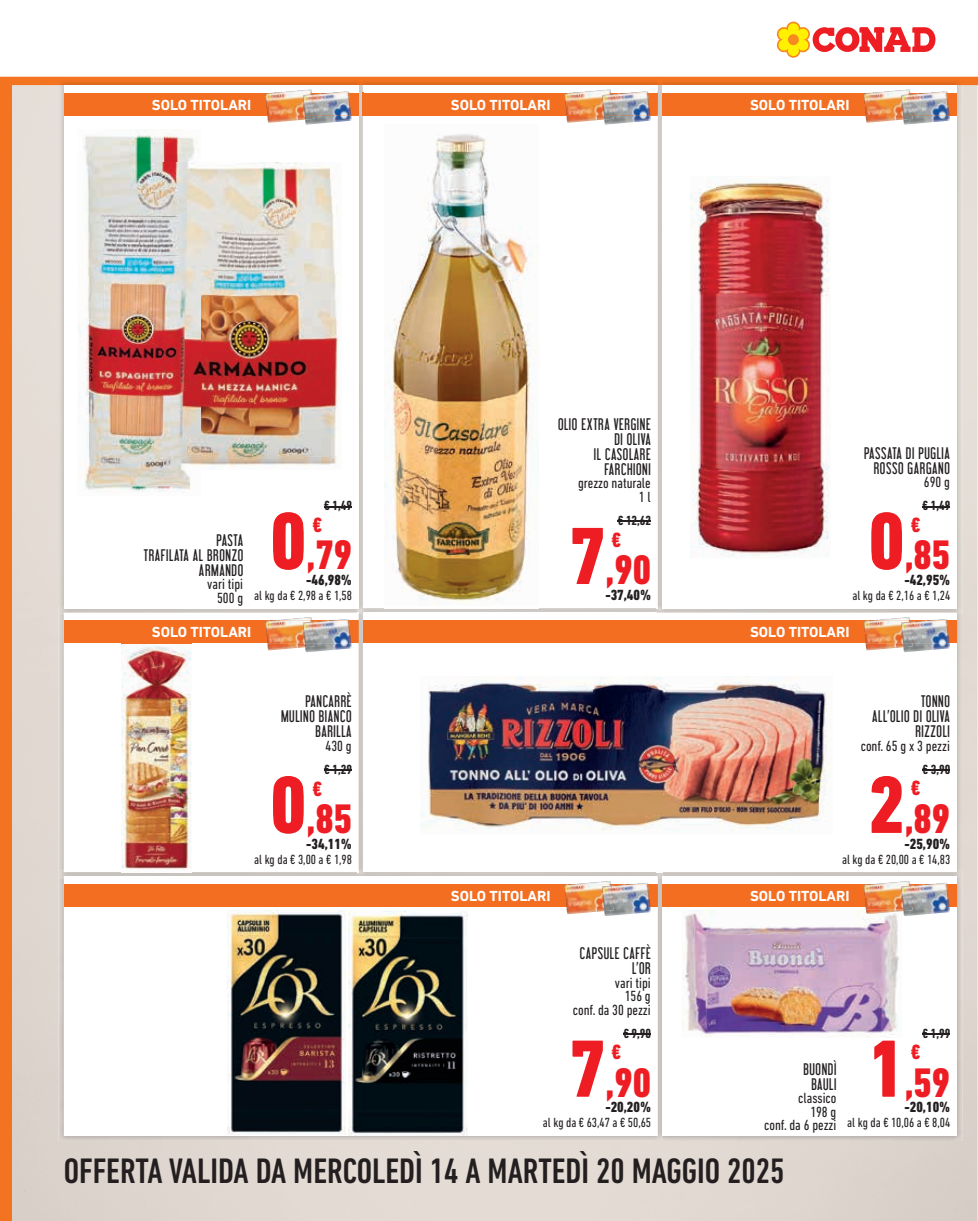
<style>
.page{position:relative;width:978px;height:1221px;background:#fff}
.page>*{position:absolute;margin:0;border:0;box-sizing:border-box;transform-origin:0 0}
.t1{font:800 condensed 42px "DIN Next LT Pro";color:#ee1d23}
.t2{font:500 condensed 36px "DIN Next LT Pro";color:#231f20}
.t3{font:800 condensed 21px "DIN Next LT Pro";color:#ee1d23}
.t4{font:15px/15px "Libel Suit";letter-spacing:.04em;color:#231f20;text-align:right}
.t5{font:condensed 15px/13.5px "DIN Next LT Pro";color:#231f20;text-align:right}
.t6{font:800 condensed 15px "DIN Next LT Pro";color:#231f20}
.t7{font:700 14.85px "DIN Next LT Pro";color:#fff}
.t8{font:condensed 13.5px "DIN Next LT Pro";color:#231f20}
.t9{font:700 condensed 13.5px "DIN Next LT Pro";color:#231f20}
.s1{font-size:82.5px}
</style>
<div class="page">
<img style="left:12px;top:85px;width:966px;height:1135px">
<div style="left:0;top:0;width:12px;height:1220px;background:#f47321"></div>
<svg style="left:0;top:0;width:978px;height:85px"></svg>
<img style="left:59px;top:614px;width:5px;height:256px">
<div style="left:64px;top:612px;width:294px;height:260px;background:#fff"></div>
<div style="left:64px;top:620px;width:294px;height:23px;background:#f36e21"></div>
<img style="left:267px;top:617px;width:45px;height:33px">
<img style="left:265px;top:620px;width:40px;height:23px">
<img style="left:305px;top:618px;width:47px;height:34px">
<svg style="left:305px;top:643px;width:9px;height:4px"></svg>
<img style="left:303px;top:622px;width:11px;height:21px">
<hr style="left:324px;top:769px;width:28px;height:2px;background:#231f20">
<img style="left:122px;top:643px;width:69px;height:227px">
<img style="left:364px;top:79px;width:598px;height:6px">
<div style="left:363px;top:85px;width:295px;height:523px;background:#fff"></div>
<div style="left:363px;top:92px;width:295px;height:23px;background:#f36e21"></div>
<img style="left:566px;top:89px;width:45px;height:34px">
<img style="left:564px;top:92px;width:40px;height:23px">
<img style="left:604px;top:91px;width:47px;height:34px">
<svg style="left:604px;top:115px;width:9px;height:5px"></svg>
<img style="left:602px;top:94px;width:11px;height:21px">
<hr style="left:618px;top:521px;width:33px;height:1px;background:#231f20">
<img style="left:385px;top:134px;width:154px;height:471px">
<img style="left:957px;top:85px;width:5px;height:785px">
<img style="left:358px;top:643px;width:5px;height:227px">
<img style="left:364px;top:608px;width:293px;height:4px">
<div style="left:363px;top:612px;width:594px;height:260px;background:#fff"></div>
<div style="left:363px;top:620px;width:594px;height:23px;background:#f36e21"></div>
<img style="left:866px;top:617px;width:44px;height:33px">
<img style="left:864px;top:620px;width:39px;height:23px">
<img style="left:903px;top:618px;width:47px;height:34px">
<svg style="left:903px;top:643px;width:10px;height:4px"></svg>
<img style="left:901px;top:622px;width:11px;height:21px">
<svg style="left:922px;top:769px;width:28px;height:1px"></svg>
<img style="left:420px;top:676px;width:412px;height:155px">
<img style="left:657px;top:85px;width:5px;height:522px">
<svg style="left:657px;top:79px;width:6px;height:6px"></svg>
<svg style="left:657px;top:92px;width:1px;height:23px"></svg>
<img style="left:663px;top:607px;width:299px;height:7px">
<svg style="left:657px;top:607px;width:6px;height:5px"></svg>
<img style="left:657px;top:612px;width:300px;height:2px">
<div style="left:662px;top:85px;width:295px;height:523px;background:#fff"></div>
<div style="left:662px;top:92px;width:295px;height:23px;background:#f36e21"></div>
<img style="left:866px;top:89px;width:44px;height:34px">
<img style="left:864px;top:92px;width:39px;height:23px">
<img style="left:903px;top:91px;width:47px;height:34px">
<svg style="left:903px;top:115px;width:10px;height:5px"></svg>
<img style="left:901px;top:94px;width:11px;height:21px">
<svg style="left:922px;top:506px;width:28px;height:1px"></svg>
<img style="left:690px;top:176px;width:139px;height:381px">
<img style="left:59px;top:877px;width:50px;height:263px">
<img style="left:109px;top:1135px;width:548px;height:5px">
<img style="left:59px;top:870px;width:299px;height:7px">
<img style="left:64px;top:870px;width:294px;height:2px">
<img style="left:122px;top:870px;width:69px;height:2px">
<img style="left:364px;top:872px;width:293px;height:4px">
<svg style="left:358px;top:870px;width:6px;height:6px"></svg>
<div style="left:64px;top:876px;width:594px;height:259px;background:#fff"></div>
<div style="left:64px;top:884px;width:594px;height:22px;background:#f36e21"></div>
<img style="left:566px;top:881px;width:45px;height:33px">
<img style="left:564px;top:884px;width:40px;height:22px">
<img style="left:604px;top:882px;width:47px;height:34px">
<svg style="left:604px;top:906px;width:9px;height:5px"></svg>
<img style="left:602px;top:885px;width:11px;height:21px">
<svg style="left:623px;top:1033px;width:28px;height:1px"></svg>
<img style="left:349px;top:911px;width:118px;height:224px">
<img style="left:227px;top:910px;width:118px;height:224px">
<img style="left:59px;top:85px;width:5px;height:522px">
<img style="left:59px;top:79px;width:299px;height:6px">
<img style="left:59px;top:607px;width:299px;height:7px">
<img style="left:64px;top:612px;width:294px;height:2px">
<img style="left:358px;top:85px;width:6px;height:522px">
<svg style="left:358px;top:79px;width:6px;height:6px"></svg>
<svg style="left:363px;top:92px;width:1px;height:23px"></svg>
<svg style="left:358px;top:607px;width:6px;height:36px"></svg>
<div style="left:64px;top:85px;width:294px;height:523px;background:#fff"></div>
<div style="left:64px;top:92px;width:294px;height:23px;background:#f36e21"></div>
<img style="left:267px;top:89px;width:45px;height:34px">
<img style="left:265px;top:92px;width:40px;height:23px">
<img style="left:305px;top:91px;width:47px;height:34px">
<svg style="left:305px;top:115px;width:9px;height:5px"></svg>
<img style="left:303px;top:94px;width:11px;height:21px">
<svg style="left:324px;top:506px;width:28px;height:1px"></svg>
<img style="left:201px;top:162px;width:138px;height:305px">
<img style="left:78px;top:129px;width:123px;height:363px">
<img style="left:663px;top:877px;width:299px;height:263px">
<img style="left:663px;top:870px;width:299px;height:7px">
<img style="left:663px;top:870px;width:294px;height:2px">
<img style="left:657px;top:877px;width:6px;height:263px">
<svg style="left:657px;top:872px;width:6px;height:5px"></svg>
<img style="left:657px;top:876px;width:1px;height:259px">
<svg style="left:657px;top:884px;width:1px;height:22px"></svg>
<div style="left:662px;top:876px;width:295px;height:259px;background:#fff"></div>
<div style="left:662px;top:884px;width:295px;height:22px;background:#f36e21"></div>
<img style="left:866px;top:881px;width:44px;height:30px">
<img style="left:864px;top:884px;width:39px;height:22px">
<img style="left:903px;top:882px;width:47px;height:34px">
<svg style="left:903px;top:906px;width:10px;height:5px"></svg>
<img style="left:901px;top:885px;width:11px;height:21px">
<svg style="left:922px;top:1033px;width:28px;height:1px"></svg>
<img style="left:682px;top:909px;width:220px;height:128px">
<img style="left:866px;top:909px;width:36px;height:5px">
<svg style="left:777px;top:22px;width:158px;height:36px"></svg>
<p class="t7" style="left:152px;top:96px;width:101px">SOLO TITOLARI</p>
<p class="t7" style="left:451px;top:96px;width:101px">SOLO TITOLARI</p>
<p class="t7" style="left:750px;top:96px;width:101px">SOLO TITOLARI</p>
<p class="t4" style="left:144px;top:532px;width:101px">PASTA<br>TRAFILATA AL BRONZO<br>ARMANDO</p>
<p class="t5" style="left:207px;top:577px;width:37px">vari tipi<br>500 g</p>
<p class="t9" style="left:324px;top:498px;width:29px">€ 1,49</p>
<h1 class="t1" style="left:270px;top:530px;width:83px"><span class="s1">0</span>,79</h1>
<h3 class="t3" style="left:313px;top:512px;width:11px">€</h3>
<p class="t6" style="left:306px;top:571px;width:47px">-46,98%</p>
<p class="t8" style="left:254px;top:587px;width:99px">al kg da € 2,98 a € 1,58</p>
<p class="t4" style="left:558px;top:416px;width:94px">OLIO EXTRA VERGINE<br>DI OLIVA<br>IL CASOLARE<br>FARCHIONI</p>
<p class="t5" style="left:578px;top:476px;width:74px">grezzo naturale<br>1 l</p>
<p class="t9" style="left:618px;top:513px;width:35px">€ 12,62</p>
<h1 class="t1" style="left:570px;top:545px;width:83px"><span class="s1">7</span>,90</h1>
<h3 class="t3" style="left:612px;top:527px;width:11px">€</h3>
<p class="t6" style="left:605px;top:586px;width:47px">-37,40%</p>
<p class="t4" style="left:864px;top:445px;width:87px">PASSATA DI PUGLIA<br>ROSSO GARGANO</p>
<p class="t5" style="left:924px;top:475px;width:28px">690 g</p>
<p class="t9" style="left:922px;top:498px;width:29px">€ 1,49</p>
<h1 class="t1" style="left:869px;top:530px;width:83px"><span class="s1">0</span>,85</h1>
<h3 class="t3" style="left:911px;top:512px;width:11px">€</h3>
<p class="t6" style="left:904px;top:571px;width:47px">-42,95%</p>
<p class="t8" style="left:852px;top:587px;width:99px">al kg da € 2,16 a € 1,24</p>
<p class="t7" style="left:152px;top:623px;width:101px">SOLO TITOLARI</p>
<p class="t7" style="left:750px;top:623px;width:101px">SOLO TITOLARI</p>
<p class="t4" style="left:281px;top:694px;width:72px">PANCARRÈ<br>MULINO BIANCO<br>BARILLA</p>
<p class="t5" style="left:326px;top:738px;width:28px">430 g</p>
<p class="t9" style="left:324px;top:762px;width:29px">€ 1,29</p>
<h1 class="t1" style="left:270px;top:794px;width:83px"><span class="s1">0</span>,85</h1>
<h3 class="t3" style="left:313px;top:776px;width:11px">€</h3>
<p class="t6" style="left:306px;top:835px;width:47px">-34,11%</p>
<p class="t8" style="left:254px;top:851px;width:99px">al kg da € 3,00 a € 1,98</p>
<p class="t4" style="left:872px;top:694px;width:79px">TONNO<br>ALL’OLIO DI OLIVA<br>RIZZOLI</p>
<p class="t5" style="left:861px;top:739px;width:91px">conf. 65 g x 3 pezzi</p>
<p class="t9" style="left:922px;top:762px;width:29px">€ 3,90</p>
<h1 class="t1" style="left:869px;top:794px;width:83px"><span class="s1">2</span>,89</h1>
<h3 class="t3" style="left:911px;top:776px;width:11px">€</h3>
<p class="t6" style="left:904px;top:834px;width:47px">-25,90%</p>
<p class="t8" style="left:842px;top:851px;width:110px">al kg da € 20,00 a € 14,83</p>
<p class="t7" style="left:451px;top:887px;width:101px">SOLO TITOLARI</p>
<p class="t7" style="left:750px;top:887px;width:101px">SOLO TITOLARI</p>
<p class="t4" style="left:580px;top:945px;width:72px">CAPSULE CAFFÈ<br>L’OR</p>
<p class="t5" style="left:573px;top:975px;width:79px">vari tipi<br>156 g<br>conf. da 30 pezzi</p>
<p class="t9" style="left:623px;top:1025px;width:29px">€ 9,90</p>
<h1 class="t1" style="left:570px;top:1058px;width:83px"><span class="s1">7</span>,90</h1>
<h3 class="t3" style="left:612px;top:1040px;width:11px">€</h3>
<p class="t6" style="left:605px;top:1098px;width:47px">-20,20%</p>
<p class="t8" style="left:543px;top:1115px;width:110px">al kg da € 63,47 a € 50,65</p>
<p class="t4" style="left:803px;top:1061px;width:35px;text-align:center">BUONDÌ<br>BAULI</p>
<p class="t5" style="left:764px;top:1091px;width:74px">classico<br>198 g<br>conf. da 6 pezzi</p>
<p class="t9" style="left:922px;top:1025px;width:29px">€ 1,99</p>
<h1 class="t1" style="left:869px;top:1058px;width:83px"><span class="s1">1</span>,59</h1>
<h3 class="t3" style="left:911px;top:1040px;width:11px">€</h3>
<p class="t6" style="left:904px;top:1098px;width:47px">-20,10%</p>
<p class="t8" style="left:847px;top:1115px;width:105px">al kg da € 10,06 a € 8,04</p>
<h2 class="t2" style="left:64px;top:1150px;width:722px">OFFERTA VALIDA DA MERCOLEDÌ 14 A MARTEDÌ 20 MAGGIO 2025</h2>
</div>
